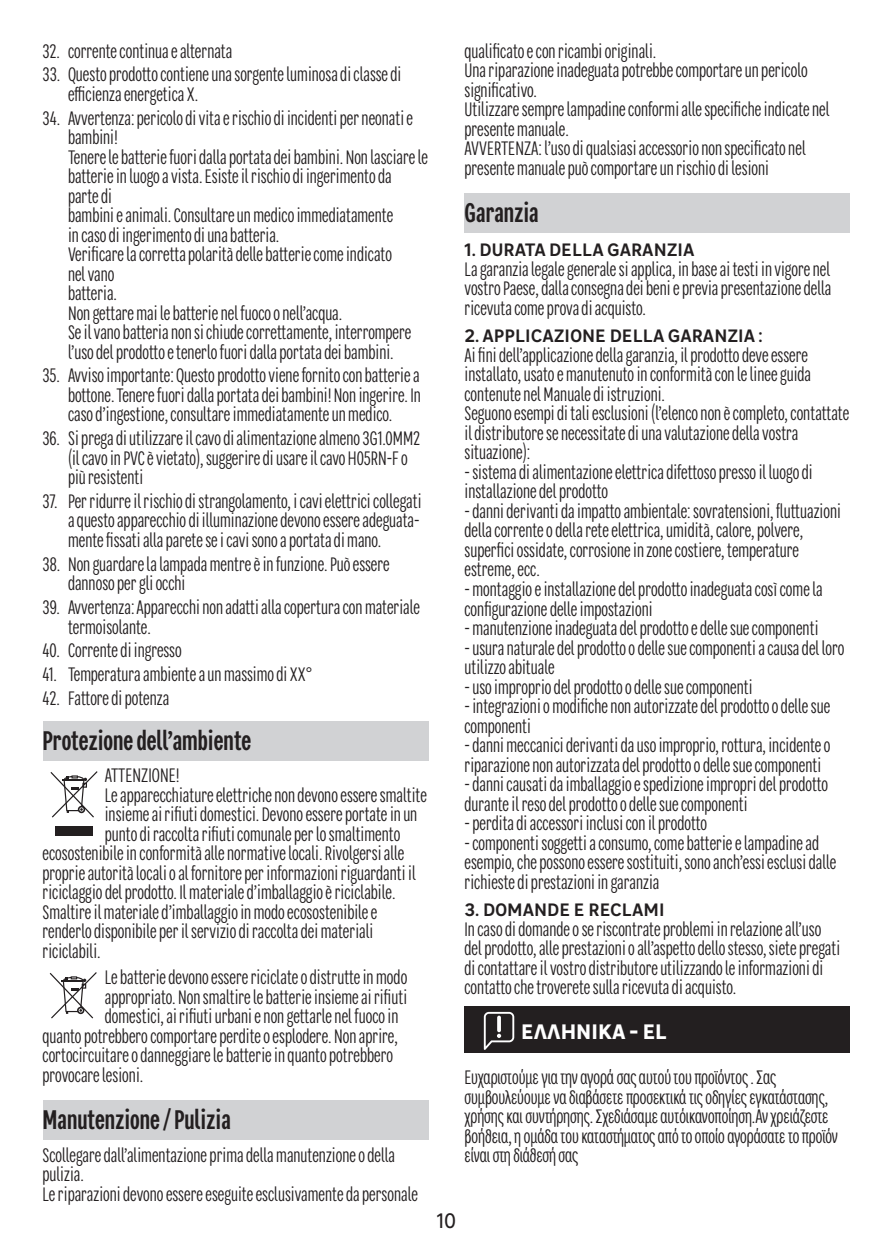
<style>
.page{position:relative;width:893px;height:1259px;background:#fff}
.page>*{position:absolute;margin:0;border:0;box-sizing:border-box;transform-origin:0 0}
.t1{font:700 27px "Leroy Merlin Sans Condensed";color:#231f20}
.t2{font:700 21px "Leroy Merlin Sans";color:#fff}
.t3{font:21px "Leroy Merlin Sans";color:#231f20;scale:.94 1}
.t4{font:19.5px/19.5px "Leroy Merlin Sans Condensed";color:#231f20}
.t5{font:600 18px "Leroy Merlin Sans";letter-spacing:-.005em;color:#231f20}
</style>
<div class="page">
<div style="left:43px;top:720px;width:385px;height:40px;background:#d1d2d4"></div>
<div style="left:43px;top:1100px;width:385px;height:39px;background:#d1d2d4"></div>
<svg style="left:50px;top:771px;width:48px;height:46px"></svg>
<div style="left:55px;top:826px;width:37px;height:10px;background:#231f20"></div>
<svg style="left:50px;top:972px;width:47px;height:46px"></svg>
<div style="left:464px;top:193px;width:386px;height:40px;background:#d1d2d4"></div>
<div style="left:464px;top:1006px;width:386px;height:46px;background:#231f20"></div>
<svg style="left:484px;top:1012px;width:30px;height:38px"></svg>
<p class="t4" style="left:43px;top:40px;width:191px">32. corrente continua e alternata</p>
<p class="t4" style="left:68px;top:64px;width:335px;text-indent:-26px">33. Questo prodotto contiene una sorgente luminosa di classe di efficienza energetica X.</p>
<p class="t4" style="left:68px;top:107px;width:361px;text-indent:-26px">34. Avvertenza: pericolo di vita e rischio di incidenti per neonati e bambini!<br>Tenere le batterie fuori dalla portata dei bambini. Non lasciare le batterie in luogo a vista. Esiste il rischio di ingerimento da<br>parte di<br>bambini e animali. Consultare un medico immediatamente<br>in caso di ingerimento di una batteria.<br>Verificare la corretta polarità delle batterie come indicato<br>nel vano<br>batteria.<br>Non gettare mai le batterie nel fuoco o nell’acqua.<br>Se il vano batteria non si chiude correttamente, interrompere l’uso del prodotto e tenerlo fuori dalla portata dei bambini.</p>
<p class="t4" style="left:68px;top:365px;width:354px;text-align:justify;text-indent:-26px">35. Avviso importante: Questo prodotto viene fornito con batterie a bottone. Tenere fuori dalla portata dei bambini! Non ingerire. In caso d’ingestione, consultare immediatamente un medico.</p>
<p class="t4" style="left:68px;top:428px;width:354px;text-indent:-26px">36. Si prega di utilizzare il cavo di alimentazione almeno 3G1.0MM2 (il cavo in PVC è vietato), suggerire di usare il cavo H05RN-F o più resistenti</p>
<p class="t4" style="left:68px;top:491px;width:355px;text-align:justify;text-indent:-26px">37. Per ridurre il rischio di strangolamento, i cavi elettrici collegati a questo apparecchio di illuminazione devono essere adeguata&shy;mente fissati alla parete se i cavi sono a portata di mano.</p>
<p class="t4" style="left:68px;top:553px;width:323px;text-indent:-26px">38. Non guardare la lampada mentre è in funzione. Può essere dannoso per gli occhi</p>
<p class="t4" style="left:68px;top:597px;width:353px;text-indent:-26px">39. Avvertenza: Apparecchi non adatti alla copertura con materiale termoisolante.</p>
<p class="t4" style="left:43px;top:640px;width:141px">40. Corrente di ingresso</p>
<p class="t4" style="left:43px;top:664px;width:272px">41. Temperatura ambiente a un massimo di XX°</p>
<p class="t4" style="left:43px;top:688px;width:128px">42. Fattore di potenza</p>
<h1 class="t1" style="left:43px;top:722px;width:210px">Protezione dell’ambiente</h1>
<p class="t4" style="left:105px;top:765px;width:76px">ATTENZIONE!</p>
<p class="t4" style="left:105px;top:784px;width:324px">Le apparecchiature elettriche non devono essere smaltite</p>
<p class="t4" style="left:105px;top:804px;width:314px">insieme ai rifiuti domestici. Devono essere portate in un</p>
<p class="t4" style="left:105px;top:823px;width:297px">punto di raccolta rifiuti comunale per lo smaltimento</p>
<p class="t4" style="left:43px;top:843px;width:363px">ecosostenibile in conformità alle normative locali. Rivolgersi alle</p>
<p class="t4" style="left:43px;top:862px;width:375px">proprie autorità locali o al fornitore per informazioni riguardanti il</p>
<p class="t4" style="left:43px;top:882px;width:354px">riciclaggio del prodotto. Il materiale d’imballaggio è riciclabile.</p>
<p class="t4" style="left:43px;top:901px;width:336px">Smaltire il materiale d’imballaggio in modo ecosostenibile e</p>
<p class="t4" style="left:43px;top:921px;width:332px">renderlo disponibile per il servizio di raccolta dei materiali</p>
<p class="t4" style="left:43px;top:940px;width:60px">riciclabili.</p>
<p class="t4" style="left:105px;top:967px;width:304px">Le batterie devono essere riciclate o distrutte in modo</p>
<p class="t4" style="left:105px;top:986px;width:304px">appropriato. Non smaltire le batterie insieme ai rifiuti</p>
<p class="t4" style="left:105px;top:1006px;width:295px">domestici, ai rifiuti urbani e non gettarle nel fuoco in</p>
<p class="t4" style="left:43px;top:1025px;width:357px">quanto potrebbero comportare perdite o esplodere. Non aprire,</p>
<p class="t4" style="left:43px;top:1045px;width:352px">cortocircuitare o danneggiare le batterie in quanto potrebbero</p>
<p class="t4" style="left:43px;top:1064px;width:102px">provocare lesioni.</p>
<h1 class="t1" style="left:43px;top:1101px;width:190px">Manutenzione / Pulizia</h1>
<p class="t4" style="left:43px;top:1144px;width:377px">Scollegare dall’alimentazione prima della manutenzione o della pulizia.<br>Le riparazioni devono essere eseguite esclusivamente da personale</p>
<p class="t4" style="left:464px;top:40px;width:367px">qualificato e con ricambi originali.<br>Una riparazione inadeguata potrebbe comportare un pericolo significativo.<br>Utilizzare sempre lampadine conformi alle specifiche indicate nel presente manuale.<br>AVVERTENZA: l’uso di qualsiasi accessorio non specificato nel presente manuale può comportare un rischio di lesioni</p>
<h1 class="t1" style="left:464px;top:194px;width:76px">Garanzia</h1>
<p class="t5" style="left:464px;top:235px;width:231px">1. DURATA DELLA GARANZIA</p>
<p class="t4" style="left:464px;top:258px;width:368px;text-align:justify">La garanzia legale generale si applica, in base ai testi in vigore nel vostro Paese, dalla consegna dei beni e previa presentazione della ricevuta come prova di acquisto.</p>
<p class="t5" style="left:464px;top:321px;width:299px">2. APPLICAZIONE DELLA GARANZIA :</p>
<p class="t4" style="left:464px;top:345px;width:386px">Ai fini dell’applicazione della garanzia, il prodotto deve essere installato, usato e manutenuto in conformità con le linee guida contenute nel Manuale di istruzioni.<br>Seguono esempi di tali esclusioni (l’elenco non è completo, contattate il distributore se necessitate di una valutazione della vostra situazione):</p>
<p class="t4" style="left:464px;top:462px;width:350px">- sistema di alimentazione elettrica difettoso presso il luogo di installazione del prodotto</p>
<p class="t4" style="left:464px;top:501px;width:378px">- danni derivanti da impatto ambientale: sovratensioni, fluttuazioni della corrente o della rete elettrica, umidità, calore, polvere, superfici ossidate, corrosione in zone costiere, temperature estreme, ecc.</p>
<p class="t4" style="left:464px;top:579px;width:360px">- montaggio e installazione del prodotto inadeguata così come la configurazione delle impostazioni</p>
<p class="t4" style="left:464px;top:618px;width:355px">- manutenzione inadeguata del prodotto e delle sue componenti</p>
<p class="t4" style="left:464px;top:637px;width:381px">- usura naturale del prodotto o delle sue componenti a causa del loro utilizzo abituale</p>
<p class="t4" style="left:464px;top:676px;width:290px">- uso improprio del prodotto o delle sue componenti</p>
<p class="t4" style="left:464px;top:696px;width:367px">- integrazioni o modifiche non autorizzate del prodotto o delle sue componenti</p>
<p class="t4" style="left:464px;top:735px;width:368px">- danni meccanici derivanti da uso improprio, rottura, incidente o riparazione non autorizzata del prodotto o delle sue componenti</p>
<p class="t4" style="left:464px;top:774px;width:365px">- danni causati da imballaggio e spedizione impropri del prodotto durante il reso del prodotto o delle sue componenti</p>
<p class="t4" style="left:464px;top:813px;width:244px">- perdita di accessori inclusi con il prodotto</p>
<p class="t4" style="left:464px;top:832px;width:373px">- componenti soggetti a consumo, come batterie e lampadine ad esempio, che possono essere sostituiti, sono anch’essi esclusi dalle richieste di prestazioni in garanzia</p>
<p class="t5" style="left:464px;top:895px;width:202px">3. DOMANDE E RECLAMI</p>
<p class="t4" style="left:464px;top:919px;width:377px">In caso di domande o se riscontrate problemi in relazione all’uso del prodotto, alle prestazioni o all’aspetto dello stesso, siete pregati di contattare il vostro distributore utilizzando le informazioni di contatto che troverete sulla ricevuta di acquisto.</p>
<p class="t2" style="left:521px;top:1014px;width:148px">ΕΛΛΗΝΙΚΑ - EL</p>
<p class="t4" style="left:464px;top:1067px;width:375px">Ευχαριστούμε για την αγορά σας αυτού του προϊόντος . Σας συμβουλεύουμε να διαβάσετε προσεκτικά τις οδηγίες εγκατάστασης, χρήσης και συντήρησης. Σχεδιάσαμε αυτόικανοποίηση.Αν χρειάζεστε βοήθεια, η ομάδα του καταστήματος από το οποίο αγοράσατε το προϊόν είναι στη διάθεσή σας</p>
<p class="t3" style="left:437px;top:1203px;width:22px">10</p>
</div>
